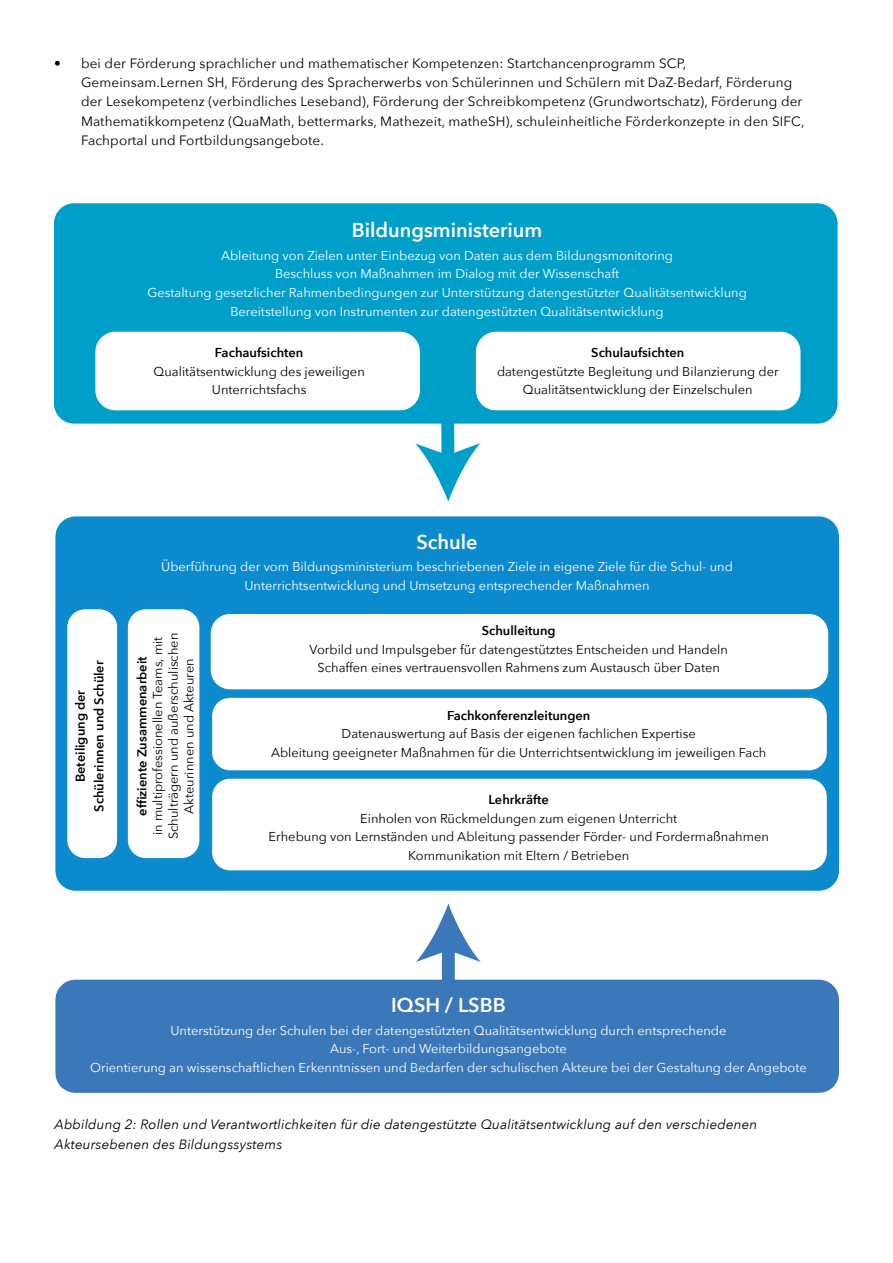
<style>
.page{position:relative;width:893px;height:1263px;background:#fff}
.page>*{position:absolute;margin:0;border:0;box-sizing:border-box;transform-origin:0 0}
.t1{font:600 19.95px "Avenir Next";color:#fff}
.t2{font:13.5px/19.5px "Avenir Next";letter-spacing:.01em;color:#000}
.t3{font:italic 13.5px/19.5px "Avenir Next";letter-spacing:.01em;color:#000}
.t4{font:12.9px/18.6px "Avenir Next";color:#fff;text-align:center}
.t5{font:12.9px/18.6px "Avenir Next";color:#000;text-align:center}
.t6{font:600 12.9px/18.6px "Avenir Next";color:#000;text-align:center}
</style>
<div class="page">
<svg style="left:415px;top:424px;width:65px;height:78px"></svg>
<div style="left:442px;top:945px;width:13px;height:120px;background:#3a78ba"></div>
<svg style="left:416px;top:904px;width:65px;height:58px"></svg>
<div style="left:54px;top:203px;width:783px;height:221px;background:#009fc9;border-radius:20px"></div>
<div style="left:95px;top:332px;width:325px;height:78px;background:#fff;border-radius:20px"></div>
<div style="left:476px;top:332px;width:324px;height:78px;background:#fff;border-radius:20px"></div>
<div style="left:55px;top:516px;width:784px;height:375px;background:#0b8bcd;border-radius:20px"></div>
<div style="left:210px;top:613px;width:619px;height:77px;background:#fff;border-radius:20px"></div>
<div style="left:209px;top:612px;width:621px;height:79px;border:1px solid #0e8bcc;border-radius:20px"></div>
<div style="left:210px;top:696px;width:619px;height:76px;background:#fff;border-radius:20px"></div>
<div style="left:208px;top:693px;width:623px;height:82px;border:4px solid #0e8bcc;border-radius:20px"></div>
<div style="left:210px;top:776px;width:619px;height:96px;background:#fff;border-radius:20px"></div>
<div style="left:208px;top:774px;width:623px;height:101px;border:4px solid #0e8bcc;border-radius:20px"></div>
<div style="left:65px;top:607px;width:54px;height:253px;background:#fff;border-radius:20px"></div>
<div style="left:63px;top:605px;width:58px;height:257px;border:4px solid #0e8bcc;border-radius:20px"></div>
<div style="left:126px;top:607px;width:76px;height:253px;background:#fff;border-radius:20px"></div>
<div style="left:124px;top:605px;width:80px;height:257px;border:4px solid #0e8bcc;border-radius:20px"></div>
<div style="left:55px;top:980px;width:784px;height:113px;background:#3a78b9;border-radius:20px"></div>
<p class="t2" style="left:81px;top:52px;width:725px;text-indent:-27px">• bei der Förderung sprachlicher und mathematischer Kompetenzen: Startchancenprogramm SCP, Gemeinsam.Lernen SH, Förderung des Spracherwerbs von Schülerinnen und Schülern mit DaZ-Bedarf, Förderung der Lesekompetenz (verbindliches Leseband), Förderung der Schreibkompetenz (Grundwortschatz), Förderung der Mathematikkompetenz (QuaMath, bettermarks, Mathezeit, matheSH), schuleinheitliche Förderkonzepte in den SIFC, Fachportal und Fortbildungsangebote.</p>
<h1 class="t1" style="left:352px;top:213px;width:192px">Bildungsministerium</h1>
<p class="t4" style="left:147px;top:245px;width:601px">Ableitung von Zielen unter Einbezug von Daten aus dem Bildungsmonitoring<br>Beschluss von Maßnahmen im Dialog mit der Wissenschaft<br>Gestaltung gesetzlicher Rahmenbedingungen zur Unterstützung datengestützter Qualitätsentwicklung Bereitstellung von Instrumenten zur datengestützten Qualitätsentwicklung</p>
<p class="t6" style="left:215px;top:343px;width:90px">Fachaufsichten</p>
<p class="t5" style="left:154px;top:362px;width:213px">Qualitätsentwicklung des jeweiligen<br>Unterrichtsfachs</p>
<p class="t6" style="left:591px;top:343px;width:95px">Schulaufsichten</p>
<p class="t5" style="left:497px;top:362px;width:283px">datengestützte Begleitung und Bilanzierung der<br>Qualitätsentwicklung der Einzelschulen</p>
<h1 class="t1" style="left:416px;top:524px;width:63px">Schule</h1>
<p class="t4" style="left:161px;top:557px;width:573px">Überführung der vom Bildungsministerium beschriebenen Ziele in eigene Ziele für die Schul- und<br>Unterrichtsentwicklung und Umsetzung entsprechender Maßnahmen</p>
<p class="t6" style="left:482px;top:621px;width:75px">Schulleitung</p>
<p class="t5" style="left:310px;top:639px;width:420px">Vorbild und Impulsgeber für datengestütztes Entscheiden und Handeln<br>Schaffen eines vertrauensvollen Rahmens zum Austausch über Daten</p>
<p class="t6" style="left:447px;top:705px;width:145px">Fachkonferenzleitungen</p>
<p class="t5" style="left:271px;top:724px;width:497px">Datenauswertung auf Basis der eigenen fachlichen Expertise<br>Ableitung geeigneter Maßnahmen für die Unterrichtsentwicklung im jeweiligen Fach</p>
<p class="t6" style="left:489px;top:790px;width:62px">Lehrkräfte</p>
<p class="t5" style="left:269px;top:808px;width:502px">Einholen von Rückmeldungen zum eigenen Unterricht<br>Erhebung von Lernständen und Ableitung passender Förder- und Fordermaßnahmen<br>Kommunikation mit Eltern / Betrieben</p>
<p class="t5" style="left:149px;top:839px;width:208px;line-height:15.8px;rotate:-90deg">in multiprofessionellen Teams, mit<br>Schulträgern und außerschulischen<br>Akteurinnen und Akteuren</p>
<p class="t6" style="left:71px;top:812px;width:153px;rotate:-90deg">Beteiligung der<br>Schülerinnen und Schüler</p>
<p class="t6" style="left:132px;top:816px;width:161px;rotate:-90deg">effiziente Zusammenarbeit</p>
<h1 class="t1" style="left:391px;top:988px;width:116px">IQSH / LSBB</h1>
<p class="t4" style="left:90px;top:1020px;width:718px">Unterstützung der Schulen bei der datengestützten Qualitätsentwicklung durch entsprechende<br>Aus-, Fort- und Weiterbildungsangebote<br>Orientierung an wissenschaftlichen Erkenntnissen und Bedarfen der schulischen Akteure bei der Gestaltung der Angebote</p>
<p class="t3" style="left:54px;top:1114px;width:704px">Abbildung 2: Rollen und Verantwortlichkeiten für die datengestützte Qualitätsentwicklung auf den verschiedenen<br>Akteursebenen des Bildungssystems</p>
</div>
